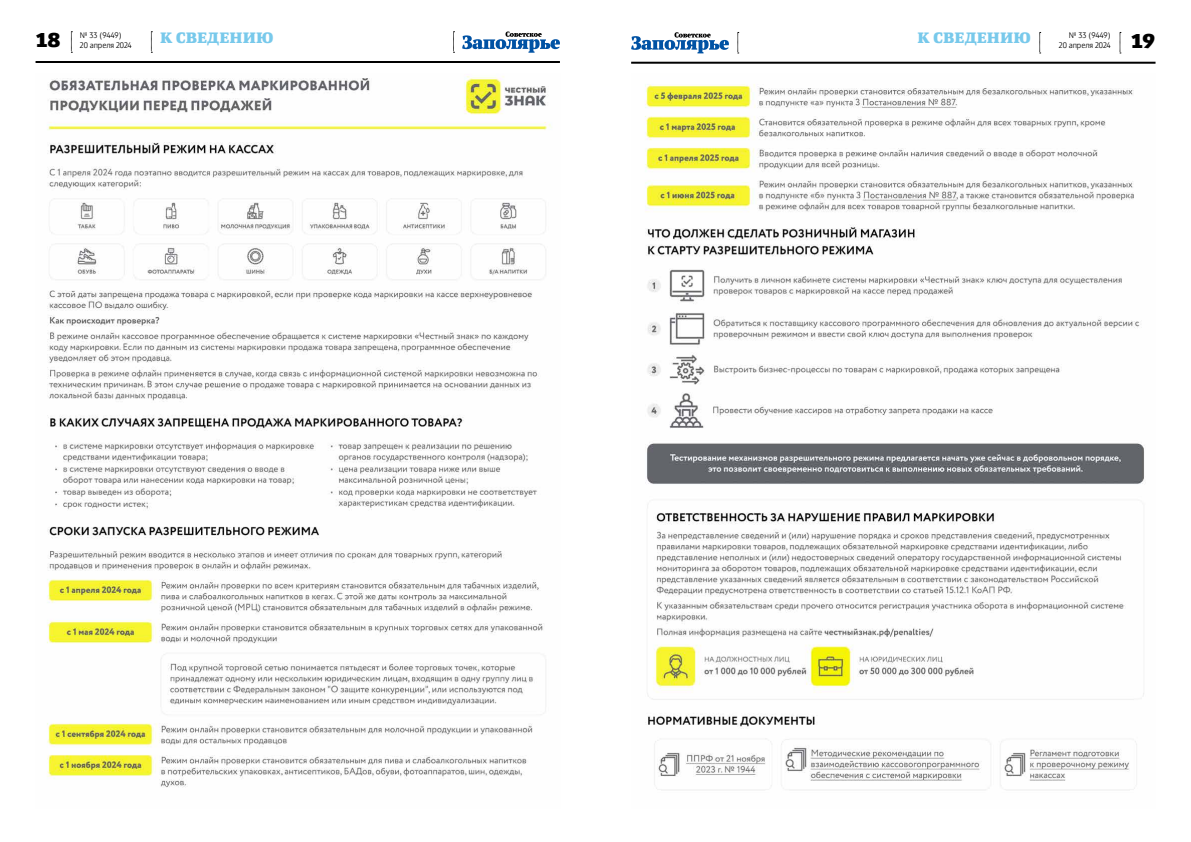
<style>
.page{position:relative;width:1191px;height:842px;background:#fff}
.page>*{position:absolute;margin:0;border:0;box-sizing:border-box;transform-origin:0 0}
.t1{font:900 20px "Yefimov Sans";color:#000}
.t2{font:900 15px "Yefimov Serif";letter-spacing:.005em;color:#78c9eb}
.t3{font:300 8px/10.5px "Yefimov Sans";letter-spacing:-.005em;color:#000}
</style>
<div class="page">
<svg style="left:71px;top:31px;width:1px;height:22px"></svg>
<svg style="left:453px;top:31px;width:1px;height:22px"></svg>
<svg style="left:151px;top:31px;width:1px;height:22px"></svg>
<hr style="left:36px;top:61px;width:524px;height:2px;background:#000">
<svg style="left:462px;top:31px;width:98px;height:22px"></svg>
<svg style="left:1119px;top:32px;width:1px;height:22px"></svg>
<svg style="left:737px;top:32px;width:1px;height:22px"></svg>
<svg style="left:1039px;top:32px;width:1px;height:22px"></svg>
<hr style="left:631px;top:62px;width:524px;height:2px;background:#000">
<svg style="left:631px;top:32px;width:98px;height:21px"></svg>
<img style="left:47px;top:76px;width:505px;height:712px">
<img style="left:645px;top:84px;width:499px;height:706px">
<h1 class="t1" style="left:36px;top:27px;width:27px">18</h1>
<p class="t3" style="left:80px;top:30px;width:53px">№ 33 (9449)<br>20 апреля 2024</p>
<h2 class="t2" style="left:160px;top:28px;width:115px">к сведению</h2>
<h2 class="t2" style="left:917px;top:28px;width:115px">к сведению</h2>
<h1 class="t1" style="left:1130px;top:27px;width:26px">19</h1>
<p class="t3" style="left:1058px;top:30px;width:53px;text-align:right">№ 33 (9449)<br>20 апреля 2024</p>
</div>
